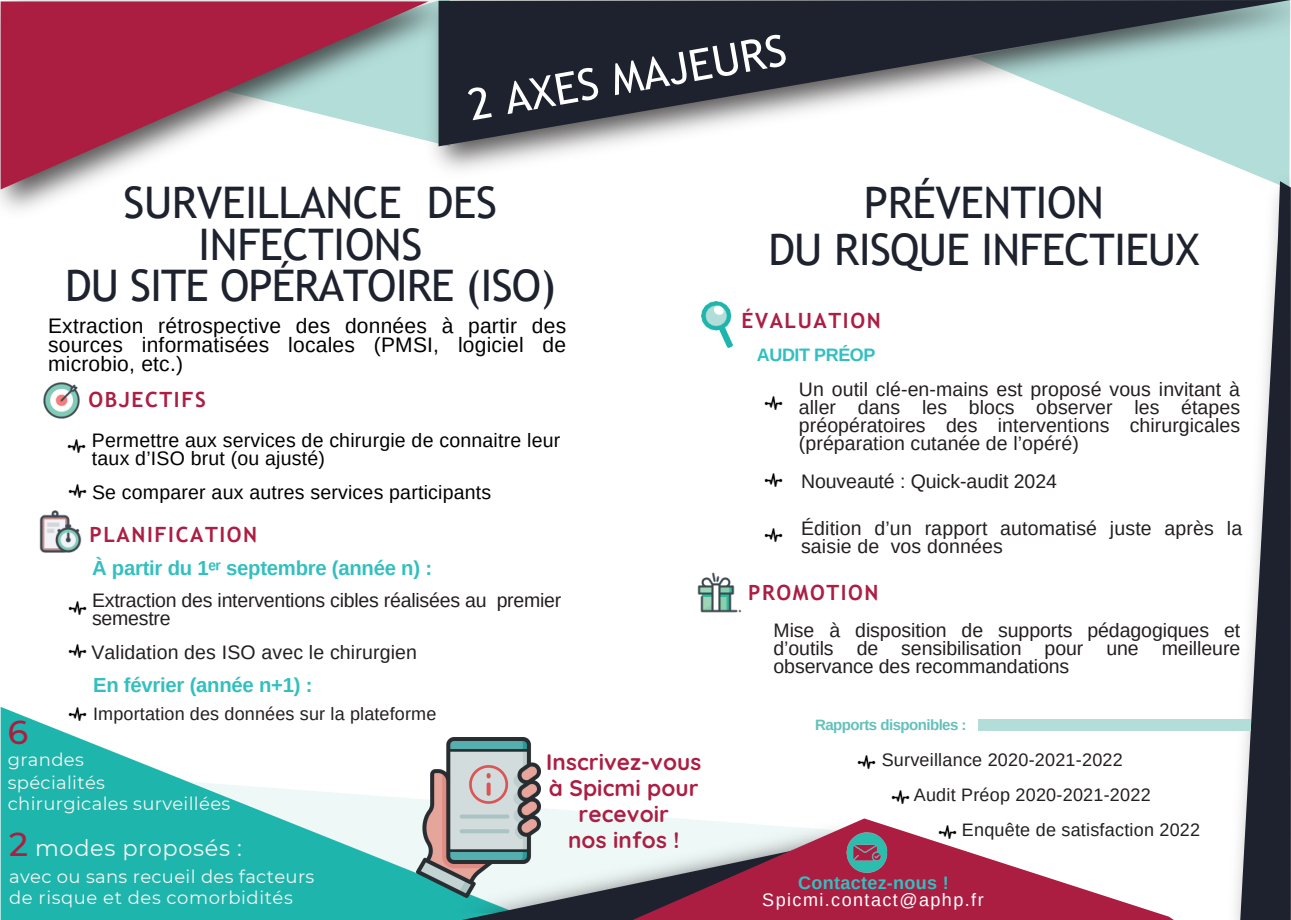
<style>
.page{position:relative;width:1291px;height:920px;background:#fff}
.page>*{position:absolute;margin:0;border:0;box-sizing:border-box;transform-origin:0 0}
.t1{font:43.5px/41.7px "Trebuchet MS";letter-spacing:-.01em;color:#1d222e;text-align:center}
.t2{font:43.5px "Trebuchet MS";color:#fff}
.t3{font:500 33px "Montserrat";color:#ac1d42}
.t4{font:500 33px "Montserrat";color:#ac1e43}
.t5{font:700 22.5px/25.8px "Quicksand";letter-spacing:.005em;color:#ac1e43;text-align:center}
.t6{font:22.5px "Montserrat";letter-spacing:.025em;color:#f6f5f2}
.t7{font:21px/19.2px "Arimo";letter-spacing:.01em;color:#000}
.t8{font:700 21px "Trebuchet MS";letter-spacing:.075em;color:#ac1e43}
.t9{font:700 20.25px "Arimo";letter-spacing:-.01em;color:#33bfc0}
.t10{font:19.5px/18px "Arimo";letter-spacing:.005em;color:#231f20;text-align:justify}
.t11{font:19.5px/18px "Arimo";letter-spacing:.01em;color:#000}
.t12{font:18px "Arimo";letter-spacing:.015em;color:#231f20}
.t13{font:18px/21.3px "Montserrat";letter-spacing:.02em;color:#f6f5f2}
.t14{font:18px/16.8px "Arimo";letter-spacing:.08em;color:#fff;text-align:center}
.t15{font:700 18px "Arimo";letter-spacing:-.025em;color:#33bfc0}
.t16{font:700 15px "Arimo";letter-spacing:-.035em;color:#63c1bb}
.s1{font-weight:700;color:#33bfc0}
</style>
<div class="page">
<svg style="left:1px;top:707px;width:458px;height:212px;fill:#1eb5ad"></svg>
<svg style="left:188px;top:781px;width:384px;height:128px;background:#6ecec9"></svg>
<img style="left:438px;top:811px;width:227px;height:100px">
<svg style="left:459px;top:840px;width:171px;height:79px;background:#97aaac"></svg>
<svg style="left:630px;top:818px;width:542px;height:101px;fill:#ac2242"></svg>
<svg style="left:1px;top:1px;width:417px;height:188px;fill:#ac1d42"></svg>
<svg style="left:1240px;top:187px;width:50px;height:732px"></svg>
<img style="left:418px;top:0;width:872px;height:187px">
<svg style="left:438px;top:0;width:852px;height:146px"></svg>
<img style="left:43px;top:382px;width:37px;height:37px">
<img style="left:69px;top:484px;width:18px;height:14px">
<img style="left:67px;top:439px;width:18px;height:14px">
<img style="left:764px;top:473px;width:18px;height:14px">
<img style="left:764px;top:396px;width:18px;height:14px">
<img style="left:764px;top:528px;width:18px;height:14px">
<img style="left:892px;top:790px;width:18px;height:14px">
<img style="left:858px;top:755px;width:18px;height:14px">
<img style="left:702px;top:301px;width:30px;height:46px">
<img style="left:39px;top:510px;width:43px;height:43px">
<div style="left:978px;top:719px;width:272px;height:11px;background:#b2ddd9"></div>
<img style="left:69px;top:707px;width:18px;height:16px">
<img style="left:69px;top:601px;width:18px;height:14px">
<img style="left:69px;top:644px;width:18px;height:14px">
<img style="left:697px;top:572px;width:44px;height:41px">
<img style="left:845px;top:831px;width:43px;height:42px">
<img style="left:938px;top:822px;width:18px;height:18px">
<img style="left:416px;top:737px;width:124px;height:159px">
<p class="t2" style="left:464px;top:80px;width:323px;rotate:-10deg">2 AXES MAJEURS</p>
<h2 class="t1" style="left:65px;top:181px;width:492px">SURVEILLANCE DES<br>INFECTIONS<br>DU SITE OPÉRATOIRE (ISO)</h2>
<h6 class="t7" style="left:48px;top:316px;width:519px">Extraction rétrospective des données à partir des sources informatisées locales (PMSI, logiciel de</h6>
<p class="t7" style="left:48px;top:354px;width:136px">microbio, etc.)</p>
<p class="t8" style="left:88px;top:387px;width:119px">OBJECTIFS</p>
<h3 class="t11" style="left:92px;top:431px;width:470px">Permettre aux services de chirurgie de connaitre leur taux d’ISO brut (ou ajusté)</h3>
<h6 class="t11" style="left:92px;top:482px;width:401px">Se comparer aux autres services participants</h6>
<p class="t8" style="left:89px;top:522px;width:169px">PLANIFICATION</p>
<h6 class="t9" style="left:92px;top:557px;width:341px">À partir du 1ᵉʳ septembre (année n) :</h6>
<h3 class="t10" style="left:92px;top:590px;width:471px">Extraction des interventions cibles réalisées au premier semestre</h3>
<h1 class="t3" style="left:8px;top:711px;width:22px">6</h1>
<h1 class="t13" style="left:8px;top:748px;width:78px">grandes</h1>
<p class="t10" style="left:91px;top:642px;width:327px">Validation des ISO avec le chirurgien</p>
<h6 class="t9" style="left:93px;top:673px;width:221px">En février (année n+1) :</h6>
<p class="t12" style="left:93px;top:703px;width:345px">Importation des données sur la plateforme</p>
<p class="t13" style="left:8px;top:771px;width:224px">spécialités<br>chirurgicales surveillées</p>
<h6 class="t4" style="left:9px;top:824px;width:20px">2</h6>
<p class="t6" style="left:35px;top:833px;width:208px">modes proposés :</p>
<p class="t13" style="left:9px;top:865px;width:307px">avec ou sans recueil des facteurs de risque et des comorbidités</p>
<p class="t5" style="left:546px;top:748px;width:157px">Inscrivez-vous à Spicmi pour recevoir<br>nos infos !</p>
<p class="t1" style="left:768px;top:178px;width:433px;line-height:47.2px">PRÉVENTION<br>DU RISQUE INFECTIEUX</p>
<h6 class="t8" style="left:741px;top:308px;width:141px">ÉVALUATION</h6>
<p class="t15" style="left:757px;top:344px;width:120px">AUDIT PRÉOP</p>
<p class="t10" style="left:799px;top:380px;width:442px">Un outil clé-en-mains est proposé vous invitant à aller dans les blocs observer les étapes préopératoires des interventions chirurgicales (préparation cutanée de l’opéré)</p>
<h6 class="t10" style="left:801px;top:472px;width:257px">Nouveauté : Quick-audit 2024</h6>
<p class="t10" style="left:801px;top:518px;width:442px">Édition d’un rapport automatisé juste après la saisie de vos données</p>
<h3 class="t8" style="left:748px;top:580px;width:132px">PROMOTION</h3>
<p class="t10" style="left:773px;top:621px;width:468px">Mise à disposition de supports pédagogiques et d’outils de sensibilisation pour une meilleure observance des recommandations</p>
<h2 class="t16" style="left:815px;top:715px;width:153px">Rapports disponibles :</h2>
<p class="t12" style="left:881px;top:749px;width:243px">Surveillance 2020-2021-2022</p>
<h2 class="t12" style="left:913px;top:784px;width:238px">Audit Préop 2020-2021-2022</h2>
<h6 class="t12" style="left:961px;top:818px;width:240px">Enquête de satisfaction 2022</h6>
<p class="t14" style="left:762px;top:873px;width:223px"><span class="s1">Contactez-nous !<br></span>Spicmi.contact@aphp.fr</p>
</div>
